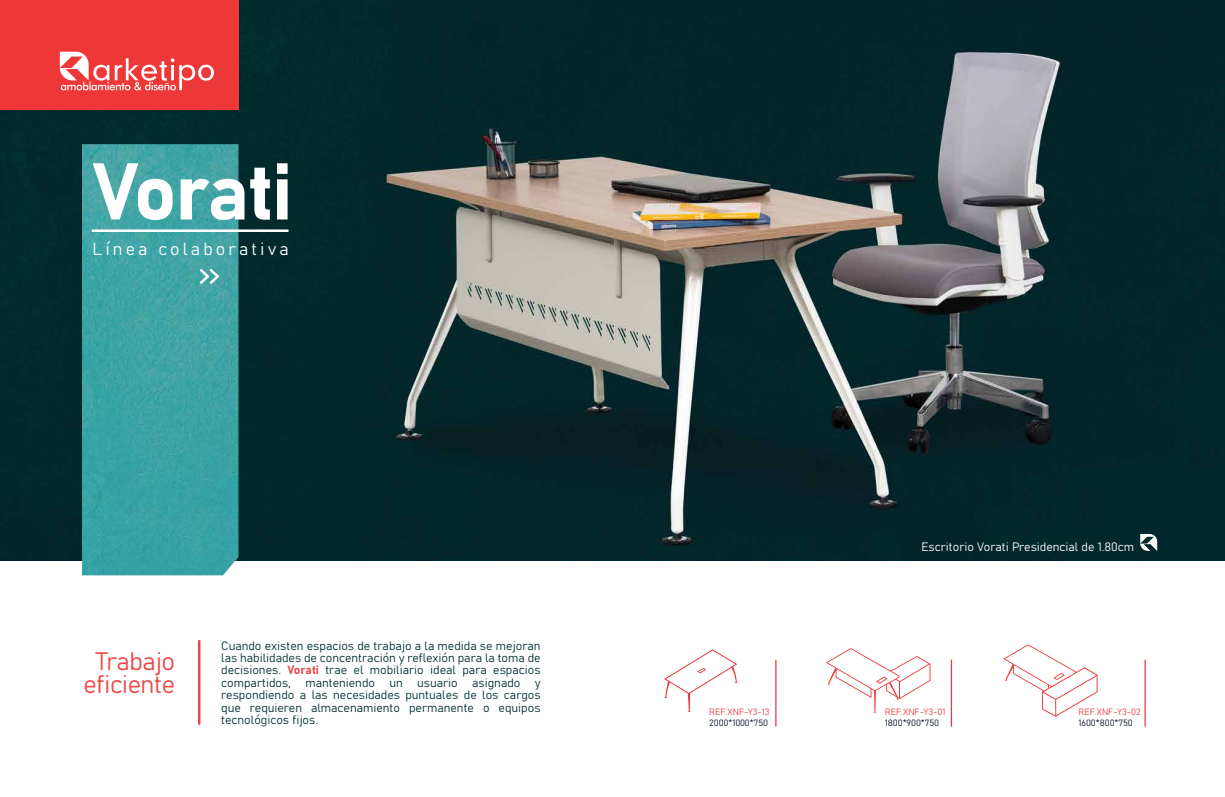
<style>
.page{position:relative;width:1225px;height:797px;background:#fff}
.page>*{position:absolute;margin:0;border:0;box-sizing:border-box;transform-origin:0 0}
.t1{font:25px/23.3px "Bahnschrift";letter-spacing:-.02em;color:#ee4746;text-align:center}
.t2{font:17.4px "Bahnschrift";letter-spacing:.18em;color:#fff}
.t3{font:12px/12.4px "Bahnschrift";color:#003133;text-align:justify}
.t4{font:12px "Bahnschrift";color:#fff}
.t5{font:9px "Bahnschrift";color:#ee3838}
.t6{font:9px "Bahnschrift";color:#071029}
.s1{color:#ee4746}
</style>
<div class="page">
<img style="left:0;top:0;width:1224px;height:561px">
<img style="left:82px;top:144px;width:156px;height:431px">
<svg style="left:91px;top:229px;width:198px;height:3px"></svg>
<svg style="left:199px;top:268px;width:20px;height:17px"></svg>
<svg style="left:93px;top:163px;width:79px;height:57px"></svg>
<svg style="left:181px;top:179px;width:63px;height:41px"></svg>
<svg style="left:250px;top:168px;width:20px;height:52px"></svg>
<svg style="left:277px;top:163px;width:10px;height:56px"></svg>
<svg style="left:198px;top:640px;width:2px;height:85px"></svg>
<svg style="left:1139px;top:534px;width:17px;height:17px"></svg>
<svg style="left:664px;top:649px;width:73px;height:63px"></svg>
<svg style="left:826px;top:648px;width:104px;height:65px"></svg>
<svg style="left:1003px;top:644px;width:94px;height:73px"></svg>
<svg style="left:775px;top:659px;width:1px;height:68px"></svg>
<svg style="left:950px;top:660px;width:1px;height:67px"></svg>
<svg style="left:1144px;top:659px;width:1px;height:68px"></svg>
<div style="left:0;top:0;width:238px;height:109px;background:#ee3838"></div>
<svg style="left:60px;top:52px;width:154px;height:38px"></svg>
<h2 class="t2" style="left:92px;top:236px;width:198px">Línea colaborativa</h2>
<h1 class="t1" style="left:84px;top:647px;width:93px">Trabajo eficiente</h1>
<p class="t3" style="left:221px;top:638px;width:321px">Cuando existen espacios de trabajo a la medida se mejoran las habilidades de concentración y reflexión para la toma de decisiones. <span class="s1">Vorati</span> trae el mobiliario ideal para espacios compartidos, manteniendo un usuario asignado y respondiendo a las necesidades puntuales de los cargos que requieren almacenamiento permanente o equipos tecnológicos fijos.</p>
<p class="t5" style="left:709px;top:705px;width:62px">REF.XNF-Y3-13</p>
<p class="t6" style="left:709px;top:716px;width:60px">2000*1000*750</p>
<p class="t4" style="left:921px;top:538px;width:214px">Escritorio Vorati Presidencial de 1.80cm</p>
<p class="t5" style="left:884px;top:705px;width:62px">REF.XNF-Y3-01</p>
<p class="t6" style="left:884px;top:716px;width:56px">1800*900*750</p>
<p class="t5" style="left:1078px;top:705px;width:64px">REF.XNF-Y3-02</p>
<p class="t6" style="left:1078px;top:716px;width:56px">1600*800*750</p>
</div>
